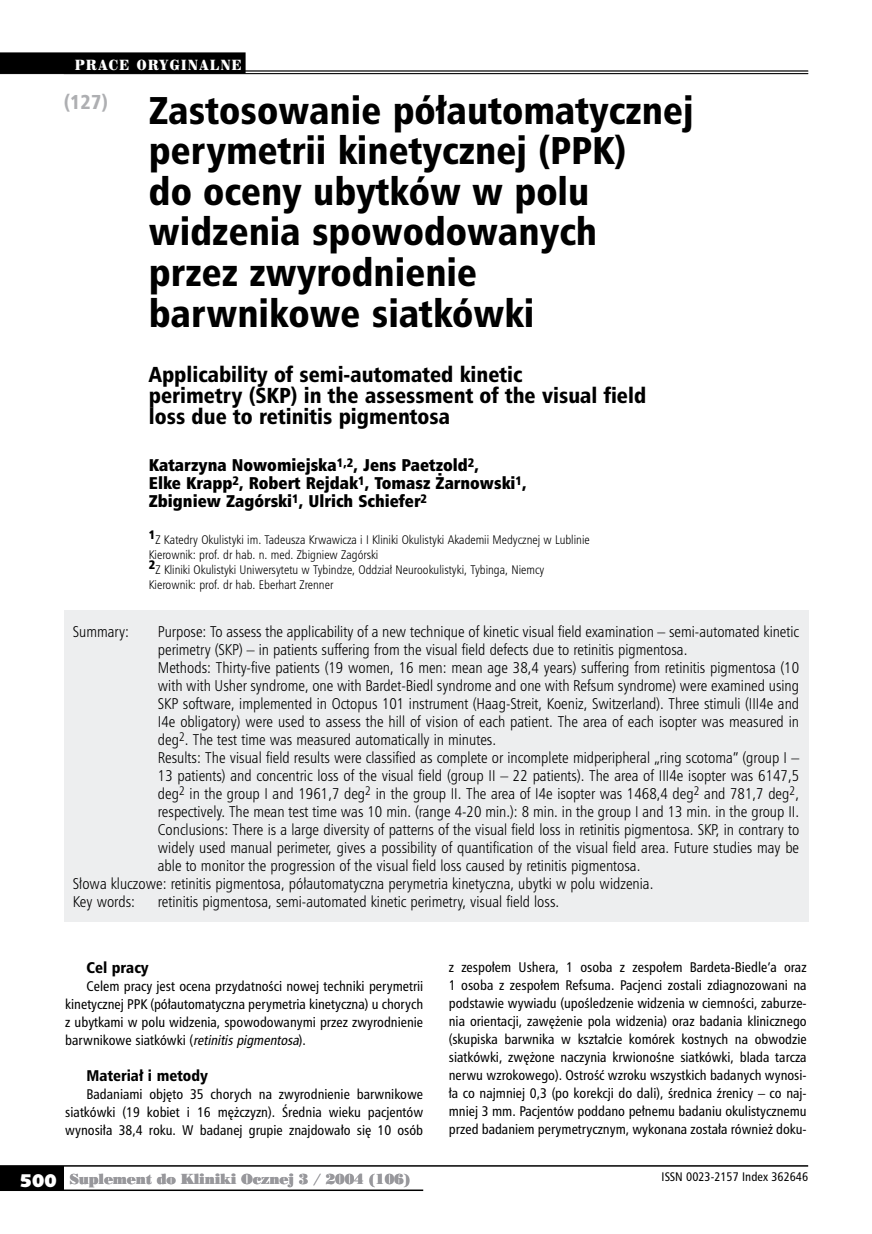
<style>
.page{position:relative;width:872px;height:1234px;background:#fff}
.page>*{position:absolute;margin:0;border:0;box-sizing:border-box;transform-origin:0 0}
.t1{font:37.5px/40.5px "Humnst 777 Blk Cn PL";color:#000}
.t2{font:21px/21px "Humnst 777 Blk Cn PL";color:#000}
.t3{font:19.5px "Humnst 777 Blk Cn PL";color:#aeafb2}
.t4{font:18px "Humanst 531 U Blk PL";color:#fff}
.t5{font:16.5px/18px "Humnst 777 X Blk Cn PL";color:#000}
.t6{font:15px "Humnst 777 Lt Cn PL";color:#000}
.t7{font:15px "Humnst 777 Blk Cn PL";color:#000}
.t8{font:13.5px/18px "Humnst 777 Cn PL";color:#000;text-align:justify}
.t9{font:13.5px "Poster Bodoni PL";letter-spacing:-.015em;color:#98989c}
.t10{font:13.5px "Century 725 Blk PL";letter-spacing:.13em;color:#fff;scale:.8 1}
.t11{font:12px/15px "Humnst 777 Lt Cn PL";color:#000}
.t12{font:12px "Humnst 777 Cn PL";color:#000}
.s1{font-style:italic}
</style>
<div class="page">
<div style="left:0;top:1165px;width:64px;height:24px;background:#000"></div>
<hr style="left:0;top:1164px;width:808px;height:2px;background:#000">
<hr style="left:0;top:1189px;width:423px;height:1px;background:#000">
<hr style="left:0;top:71px;width:808px;height:1px;background:#000">
<hr style="left:0;top:73px;width:808px;height:1px;background:#000">
<div style="left:64px;top:610px;width:744px;height:311px;background:#edeeef"></div>
<div style="left:0;top:52px;width:246px;height:21px;background:#000"></div>
<p class="t10" style="left:75px;top:56px;width:210px">PRACE ORYGINALNE</p>
<h3 class="t3" style="left:64px;top:89px;width:46px">(127)</h3>
<h1 class="t1" style="left:149px;top:89px;width:546px">Zastosowanie półautomatycznej perymetrii kinetycznej (PPK)<br>do oceny ubytków w polu widzenia spowodowanych przez zwyrodnienie barwnikowe siatkówki</h1>
<h2 class="t2" style="left:149px;top:363px;width:499px">Applicability of semi-automated kinetic<br>perimetry (SKP) in the assessment of the visual field loss due to retinitis pigmentosa</h2>
<p class="t5" style="left:149px;top:456px;width:379px">Ka-ta-rzy-na No-wo-miej-ska<sup>1,2</sup>, Jens Pa-et-zold<sup>2</sup>,<br>El-ke Krap-p<sup>2</sup>, Ro-bert Rej-da-k<sup>1</sup>, To-masz Żar-now-ski<sup>1</sup>,<br>Zbi-gniew Za-gór-ski<sup>1</sup>, Ulrich Schie-fe-r<sup>2</sup></p>
<p class="t11" style="left:149px;top:531px;width:442px"><sup>1</sup>Z Katedry Okulistyki im. Tadeusza Krwawicza i I Kliniki Okulistyki Akademii Medycznej w Lublinie Kierownik: prof. dr hab. n. med. Zbigniew Zagórski<br><sup>2</sup>Z Kliniki Okulistyki Uniwersytetu w Tybindze, Oddział Neurookulistyki, Tybinga, Niemcy Kierownik: prof. dr hab. Eberhart Zrenner</p>
<p class="t6" style="left:73px;top:622px;width:58px">Summary:</p>
<p class="t6" style="left:158px;top:622px;width:643px">Purpose: To assess the applicability of a new technique of kinetic visual field examination – semi-automated kinetic</p>
<p class="t6" style="left:158px;top:640px;width:531px">perimetry (SKP) – in patients suffering from the visual field defects due to retinitis pigmentosa.</p>
<p class="t6" style="left:158px;top:658px;width:643px">Methods: Thirty-five patients (19 women, 16 men: mean age 38,4 years) suffering from retinitis pigmentosa (10</p>
<p class="t6" style="left:158px;top:676px;width:642px">with with Usher syndrome, one with Bardet-Biedl syndrome and one with Refsum syndrome) were examined using</p>
<p class="t6" style="left:158px;top:694px;width:643px">SKP software, implemented in Octopus 101 instrument (Haag-Streit, Koeniz, Switzerland). Three stimuli (III4e and</p>
<p class="t6" style="left:158px;top:712px;width:643px">I4e obligatory) were used to assess the hill of vision of each patient. The area of each isopter was measured in</p>
<p class="t6" style="left:158px;top:730px;width:340px">deg<sup>2</sup>. The test time was measured automatically in minutes.</p>
<p class="t6" style="left:158px;top:748px;width:643px">Results: The visual field results were classified as complete or incomplete midperipheral „ring scotoma” (group I –</p>
<p class="t6" style="left:158px;top:766px;width:643px">13 patients) and concentric loss of the visual field (group II – 22 patients). The area of III4e isopter was 6147,5</p>
<p class="t6" style="left:158px;top:784px;width:643px">deg<sup>2</sup> in the group I and 1961,7 deg<sup>2</sup> in the group II. The area of I4e isopter was 1468,4 deg<sup>2</sup> and 781,7 deg<sup>2</sup>,</p>
<p class="t6" style="left:158px;top:802px;width:643px">respectively. The mean test time was 10 min. (range 4-20 min.): 8 min. in the group I and 13 min. in the group II.</p>
<p class="t6" style="left:158px;top:820px;width:643px">Conclusions: There is a large diversity of patterns of the visual field loss in retinitis pigmentosa. SKP, in contrary to</p>
<p class="t6" style="left:158px;top:838px;width:643px">widely used manual perimeter, gives a possibility of quantification of the visual field area. Future studies may be</p>
<p class="t6" style="left:158px;top:856px;width:484px">able to monitor the progression of the visual field loss caused by retinitis pigmentosa.</p>
<p class="t6" style="left:73px;top:874px;width:582px">Słowa kluczowe: retinitis pigmentosa, półautomatyczna perymetria kinetyczna, ubytki w polu widzenia.</p>
<p class="t6" style="left:73px;top:892px;width:64px">Key words:</p>
<p class="t6" style="left:158px;top:892px;width:403px">retinitis pigmentosa, semi-automated kinetic perimetry, visual field loss.</p>
<p class="t7" style="left:87px;top:957px;width:64px">Cel pracy</p>
<p class="t8" style="left:65px;top:976px;width:359px;text-indent:21px">Celem pracy jest ocena przydatności nowej techniki perymetrii kinetycznej PPK (półautomatyczna perymetria kinetyczna) u chorych z ubytkami w polu widzenia, spowodowanymi przez zwyrodnienie barwnikowe siatkówki (<span class="s1">retinitispigmentosa</span>).</p>
<p class="t7" style="left:87px;top:1065px;width:123px">Materiał i metody</p>
<p class="t8" style="left:65px;top:1084px;width:359px;text-indent:21px">Badaniami objęto 35 chorych na zwyrodnienie barwnikowe siatkówki (19 kobiet i 16 mężczyzn). Średnia wieku pacjentów wynosiła 38,4 roku. W badanej grupie znajdowało się 10 osób</p>
<p class="t8" style="left:449px;top:957px;width:359px">z zespołem Ushera, 1 osoba z zespołem Bardeta-Biedle’a oraz 1 osoba z zespołem Refsuma. Pacjenci zostali zdiagnozowani na podstawie wywiadu (upośledzenie widzenia w ciemności, zaburze&shy;nia orientacji, zawężenie pola widzenia) oraz badania klinicznego (skupiska barwnika w kształcie komórek kostnych na obwodzie siatkówki, zwężone naczynia krwionośne siatkówki, blada tarcza nerwu wzrokowego). Ostrość wzroku wszystkich badanych wynosi&shy;ła co najmniej 0,3 (po korekcji do dali), średnica źrenicy – co naj&shy;mniej 3 mm. Pacjentów poddano pełnemu badaniu okulistycznemu przed badaniem perymetrycznym, wykonana została również doku-</p>
<p class="t4" style="left:20px;top:1168px;width:38px">500</p>
<p class="t9" style="left:70px;top:1169px;width:342px">Suplement do Kliniki Ocznej 3 / 2004 (106)</p>
<p class="t12" style="left:661px;top:1168px;width:148px">ISSN 0023-2157 Index 362646</p>
</div>
